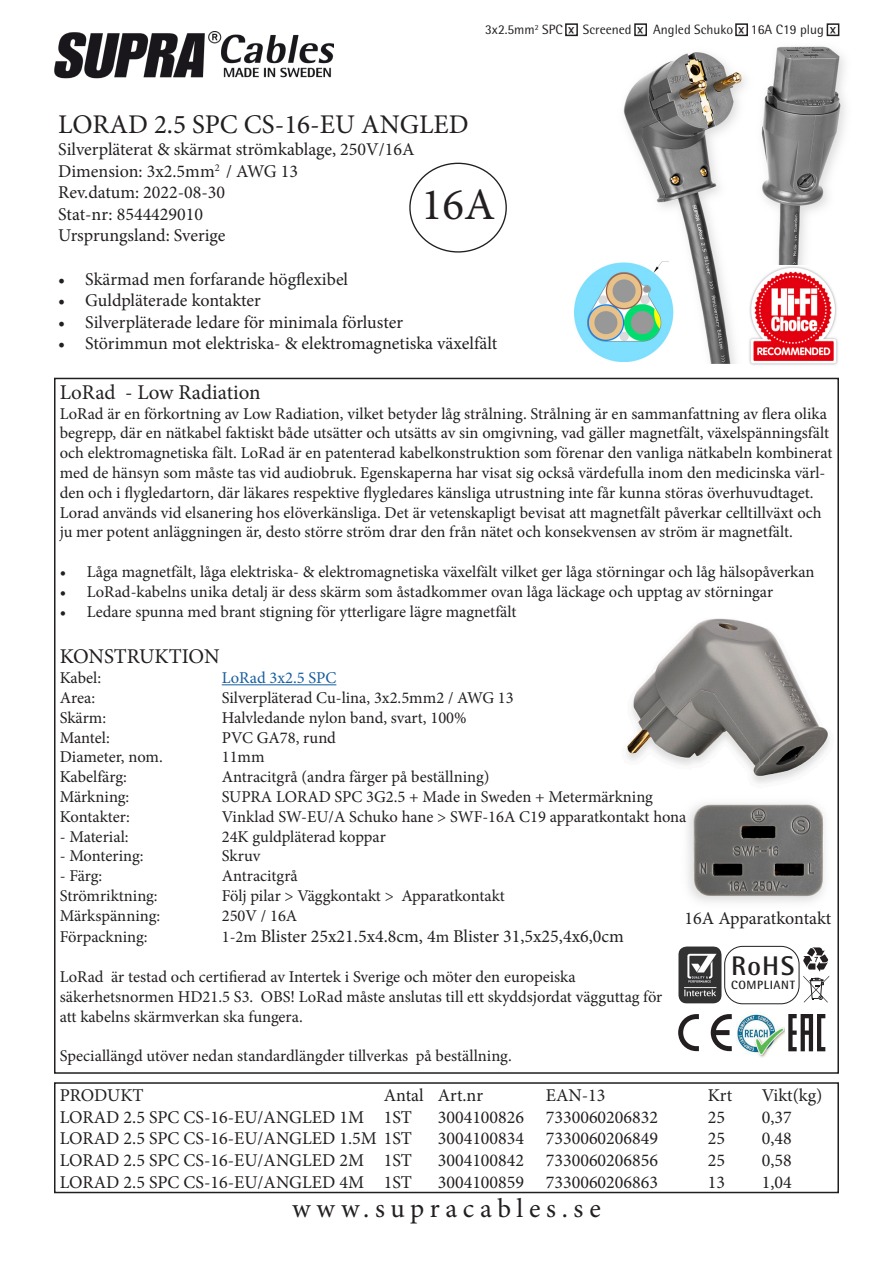
<style>
.page{position:relative;width:893px;height:1263px;background:#fff}
.page>*{position:absolute;margin:0;border:0;box-sizing:border-box;transform-origin:0 0}
.t1{font:45px "Minion Pro";color:#231f20}
.t2{font:27px "Minion Pro";letter-spacing:.005em;color:#231f20}
.t3{font:27px "Minion Pro";letter-spacing:.21em;color:#231f20}
.t4{font:700 27px "Rotis Semi Sans Std";color:#231f20}
.t5{font:21px "Minion Pro";color:#231f20}
.t6{font:18px "Minion Pro";color:#231f20}
.t7{font:16.5px/19.8px "Minion Pro";color:#231f20}
.t8{font:16.5px "Minion Pro";color:#175d9e}
.t9{font:13.5px "Rotis Semi Sans Std";color:#231f20}
.t10{font:700 13.5px "Rotis Semi Sans Std";color:#231f20}
.t11{font:700 12px "Rotis Semi Sans Std";letter-spacing:.05em;color:#231f20}
.s1{font-size:16.5px}
</style>
<div class="page">
<img style="left:626px;top:618px;width:203px;height:165px">
<img style="left:687px;top:803px;width:138px;height:99px">
<img style="left:613px;top:23px;width:232px;height:340px">
<hr style="left:222px;top:684px;width:114px;height:1px;background:#175d9e">
<img style="left:54px;top:32px;width:280px;height:47px">
<div style="left:54px;top:1082px;width:785px;height:111px;border:2px solid #231f20"></div>
<img style="left:574px;top:258px;width:99px;height:103px">
<img style="left:736px;top:1012px;width:48px;height:46px">
<img style="left:678px;top:946px;width:44px;height:58px">
<div style="left:724px;top:946px;width:75px;height:58px;border:1px solid #231f20;border-radius:18px"></div>
<svg style="left:678px;top:1014px;width:21px;height:37px"></svg>
<svg style="left:711px;top:1014px;width:21px;height:37px"></svg>
<svg style="left:803px;top:947px;width:26px;height:55px"></svg>
<svg style="left:788px;top:1014px;width:37px;height:37px"></svg>
<img style="left:748px;top:265px;width:91px;height:100px">
<div style="left:565px;top:23px;width:13px;height:13px;border:2px solid #231f20"></div>
<div style="left:634px;top:23px;width:13px;height:13px;border:2px solid #231f20"></div>
<div style="left:735px;top:23px;width:13px;height:13px;border:2px solid #231f20"></div>
<div style="left:827px;top:23px;width:12px;height:13px;border:2px solid #231f20"></div>
<p class="t9" style="left:485px;top:22px;width:79px">3x2.5mm<sup>2</sup> SPC</p>
<p class="t10" style="left:574px;top:39px;width:8px;rotate:-180deg">x</p>
<p class="t9" style="left:583px;top:22px;width:50px">Screened</p>
<p class="t10" style="left:644px;top:39px;width:8px;rotate:-180deg">x</p>
<p class="t9" style="left:653px;top:22px;width:82px">Angled Schuko</p>
<p class="t10" style="left:745px;top:39px;width:8px;rotate:-180deg">x</p>
<p class="t9" style="left:751px;top:22px;width:74px">16A C19 plug</p>
<p class="t10" style="left:836px;top:39px;width:8px;rotate:-180deg">x</p>
<p class="t2" style="left:58px;top:107px;width:412px">LORAD 2.5 SPC CS-16-EU ANGLED</p>
<p class="t6" style="left:58px;top:137px;width:358px">Silverpläterat &amp; skärmat strömkablage, 250V/16A</p>
<p class="t6" style="left:58px;top:159px;width:241px">Dimension: 3x2.5mm<sup>2</sup> / AWG 13</p>
<p class="t6" style="left:58px;top:180px;width:169px">Rev.datum: 2022-08-30</p>
<p class="t6" style="left:58px;top:202px;width:146px">Stat-nr: 8544429010</p>
<p class="t6" style="left:58px;top:224px;width:169px">Ursprungsland: Sverige</p>
<p class="t6" style="left:58px;top:267px;width:291px">• Skärmad men forfarande högflexibel</p>
<p class="t6" style="left:58px;top:288px;width:204px">• Guldpläterade kontakter</p>
<p class="t6" style="left:58px;top:310px;width:346px">• Silverpläterade ledare för minimala förluster</p>
<p class="t6" style="left:58px;top:332px;width:440px">• Störimmun mot elektriska- &amp; elektromagnetiska växelfält</p>
<p class="t1" style="left:421px;top:174px;width:76px">16A</p>
<p class="t5" style="left:60px;top:378px;width:203px">LoRad - Low Radiation</p>
<p class="t7" style="left:60px;top:403px;width:774px">LoRad är en förkortning av Low Radiation, vilket betyder låg strålning. Strålning är en sammanfattning av flera olika begrepp, där en nätkabel faktiskt både utsätter och utsätts av sin omgivning, vad gäller magnetfält, växelspänningsfält och elektromagnetiska fält. LoRad är en patenterad kabelkonstruktion som förenar den vanliga nätkabeln kombinerat med de hänsyn som måste tas vid audiobruk. Egenskaperna har visat sig också värdefulla inom den medicinska värl&shy;den och i flygledartorn, där läkares respektive flygledares känsliga utrustning inte får kunna störas överhuvudtaget.<br>Lorad används vid elsanering hos elöverkänsliga. Det är vetenskapligt bevisat att magnetfält påverkar celltillväxt och ju mer potent anläggningen är, desto större ström drar den från nätet och konsekvensen av ström är magnetfält.</p>
<p class="t7" style="left:60px;top:562px;width:756px">• Låga magnetfält, låga elektriska- &amp; elektromagnetiska växelfält vilket ger låga störningar och låg hälsopåverkan</p>
<p class="t7" style="left:60px;top:582px;width:715px">• LoRad-kabelns unika detalj är dess skärm som åstadkommer ovan låga läckage och upptag av störningar</p>
<p class="t7" style="left:60px;top:601px;width:458px">• Ledare spunna med brant stigning för ytterligare lägre magnetfält</p>
<p class="t5" style="left:60px;top:643px;width:161px">KONSTRUKTION</p>
<p class="t7" style="left:60px;top:668px;width:43px">Kabel:</p>
<p class="t8" style="left:222px;top:667px;width:116px">LoRad 3x2.5 SPC</p>
<p class="t7" style="left:60px;top:688px;width:37px">Area:</p>
<p class="t7" style="left:222px;top:688px;width:294px">Silverpläterad Cu-lina, 3x2.5mm2 / AWG 13</p>
<p class="t7" style="left:60px;top:708px;width:48px">Skärm:</p>
<p class="t7" style="left:222px;top:708px;width:246px">Halvledande nylon band, svart, 100%</p>
<p class="t7" style="left:60px;top:727px;width:52px">Mantel:</p>
<p class="t7" style="left:222px;top:727px;width:116px">PVC GA78, rund</p>
<p class="t7" style="left:60px;top:747px;width:105px">Diameter, nom.</p>
<p class="t7" style="left:222px;top:747px;width:44px">11mm</p>
<p class="t7" style="left:60px;top:767px;width:69px">Kabelfärg:</p>
<p class="t7" style="left:222px;top:767px;width:269px">Antracitgrå (andra färger på beställning)</p>
<p class="t7" style="left:60px;top:787px;width:71px">Märkning:</p>
<p class="t7" style="left:222px;top:787px;width:433px">SUPRA LORAD SPC 3G2.5 + Made in Sweden + Metermärkning</p>
<p class="t7" style="left:60px;top:807px;width:72px">Kontakter:</p>
<p class="t7" style="left:222px;top:807px;width:466px">Vinklad SW-EU/A Schuko hane &gt; SWF-16A C19 apparatkontakt hona</p>
<p class="t7" style="left:60px;top:826px;width:70px">- Material:</p>
<p class="t7" style="left:222px;top:826px;width:166px">24K guldpläterad koppar</p>
<p class="t7" style="left:60px;top:846px;width:85px">- Montering:</p>
<p class="t7" style="left:222px;top:846px;width:40px">Skruv</p>
<p class="t7" style="left:60px;top:866px;width:44px">- Färg:</p>
<p class="t7" style="left:222px;top:866px;width:78px">Antracitgrå</p>
<p class="t7" style="left:60px;top:886px;width:99px">Strömriktning:</p>
<p class="t7" style="left:222px;top:886px;width:285px">Följ pilar &gt; Väggkontakt &gt; Apparatkontakt</p>
<p class="t7" style="left:60px;top:906px;width:102px">Märkspänning:</p>
<p class="t7" style="left:222px;top:906px;width:77px">250V / 16A</p>
<p class="t7" style="left:60px;top:927px;width:89px">Förpackning:</p>
<p class="t6" style="left:222px;top:924px;width:404px"><span class="s1">1-2m</span> Blister 25x21.5x4.8cm, 4<span class="s1">m</span> Blister 31,5x25,4x6,0cm</p>
<p class="t7" style="left:60px;top:967px;width:517px">LoRad är testad och certifierad av Intertek i Sverige och möter den europeiska</p>
<p class="t7" style="left:60px;top:987px;width:604px">säkerhetsnormen HD21.5 S3. OBS! LoRad måste anslutas till ett skyddsjordat vägguttag för</p>
<p class="t7" style="left:60px;top:1006px;width:244px">att kabelns skärmverkan ska fungera.</p>
<p class="t7" style="left:60px;top:1046px;width:454px">Speciallängd utöver nedan standardlängder tillverkas på beställning.</p>
<p class="t6" style="left:685px;top:906px;width:148px">16A Apparatkontakt</p>
<p class="t4" style="left:731px;top:949px;width:65px">RoHS</p>
<p class="t11" style="left:731px;top:977px;width:65px">COMPLIANT</p>
<p class="t6" style="left:60px;top:1083px;width:85px">PRODUKT</p>
<p class="t6" style="left:384px;top:1083px;width:101px">Antal Art.nr</p>
<p class="t6" style="left:546px;top:1083px;width:61px">EAN-13</p>
<p class="t6" style="left:708px;top:1083px;width:26px">Krt</p>
<p class="t6" style="left:762px;top:1083px;width:62px">Vikt(kg)</p>
<p class="t6" style="left:60px;top:1105px;width:354px">LORAD 2.5 SPC CS-16-EU/ANGLED 1M 1ST</p>
<p class="t6" style="left:438px;top:1105px;width:222px">3004100826 7330060206832</p>
<p class="t6" style="left:708px;top:1105px;width:19px">25</p>
<p class="t6" style="left:762px;top:1105px;width:32px">0,37</p>
<p class="t6" style="left:60px;top:1126px;width:354px">LORAD 2.5 SPC CS-16-EU/ANGLED 1.5M 1ST</p>
<p class="t6" style="left:438px;top:1126px;width:222px">3004100834 7330060206849</p>
<p class="t6" style="left:708px;top:1126px;width:19px">25</p>
<p class="t6" style="left:762px;top:1126px;width:32px">0,48</p>
<p class="t6" style="left:60px;top:1148px;width:354px">LORAD 2.5 SPC CS-16-EU/ANGLED 2M 1ST</p>
<p class="t6" style="left:438px;top:1148px;width:222px">3004100842 7330060206856</p>
<p class="t6" style="left:708px;top:1148px;width:19px">25</p>
<p class="t6" style="left:762px;top:1148px;width:32px">0,58</p>
<p class="t6" style="left:60px;top:1170px;width:354px">LORAD 2.5 SPC CS-16-EU/ANGLED 4M 1ST</p>
<p class="t6" style="left:438px;top:1170px;width:222px">3004100859 7330060206863</p>
<p class="t6" style="left:708px;top:1170px;width:19px">13</p>
<p class="t6" style="left:762px;top:1170px;width:32px">1,04</p>
<p class="t3" style="left:292px;top:1190px;width:310px">www.supracables.se</p>
</div>
